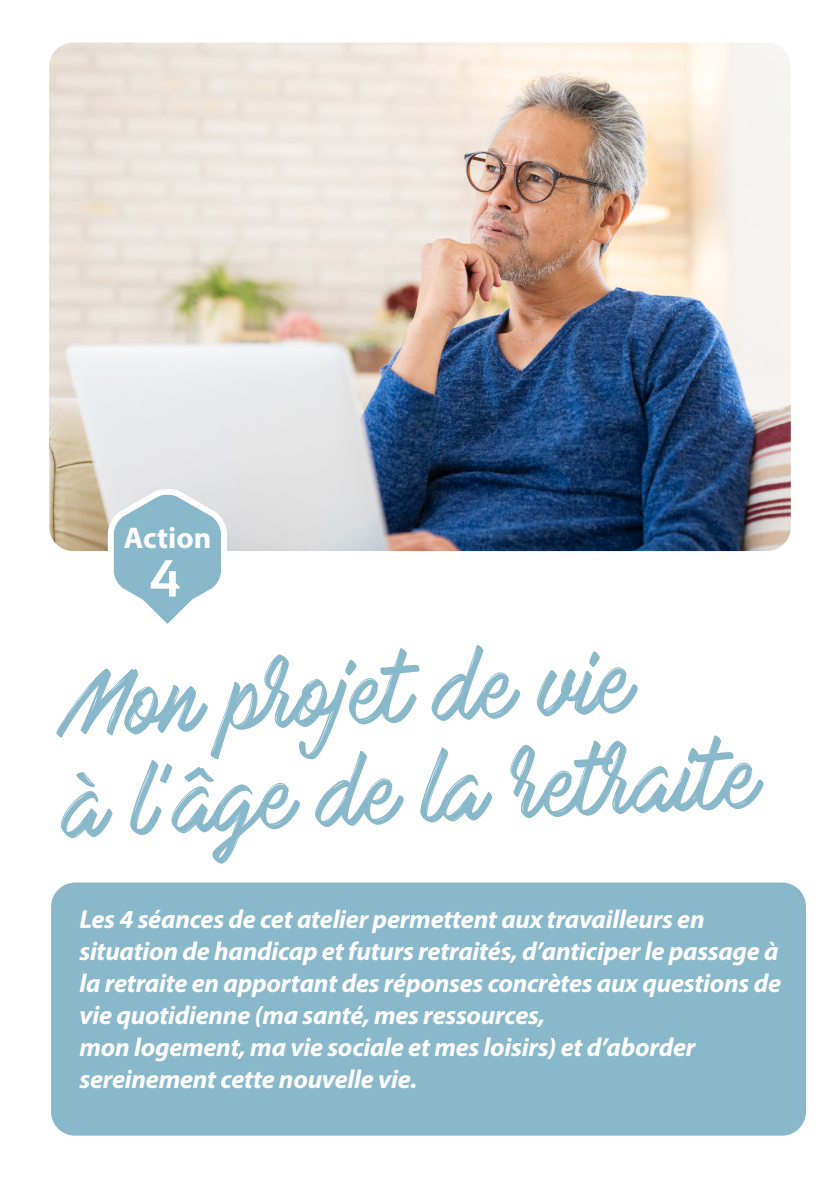
<style>
.page{position:relative;width:840px;height:1191px;background:#fff}
.page>*{position:absolute;margin:0;border:0;box-sizing:border-box;transform-origin:0 0}
.t1{font:82.8px/100px "Mark My Words";color:#89b8ca}
.t2{font:700 52px "Sansation";color:#fff}
.t3{font:700 30px "Myriad Pro";color:#fff}
.t4{font:italic 700 26px/32px "Myriad Pro";letter-spacing:-.01em;color:#fff}
</style>
<div class="page">
<div style="left:51px;top:882px;width:754px;height:253px;background:#89b8ca;border-radius:24px"></div>
<img style="left:49px;top:43px;width:741px;height:508px">
<svg style="left:105px;top:482px;width:125px;height:142px"></svg>
<p class="t3" style="left:124px;top:519px;width:89px">Action</p>
<p class="t2" style="left:149px;top:549px;width:32px">4</p>
<p class="t1" style="left:61px;top:656px;width:694px;rotate:-2deg">Mon projet de vie<br>à l’âge de la retraite</p>
<p class="t4" style="left:79px;top:902px;width:702px">Les 4 séances de cet atelier permettent aux travailleurs en situation de handicap et futurs retraités, d’anticiper le passage à la retraite en apportant des réponses concrètes aux questions de vie quotidienne (ma santé, mes ressources,</p>
<p class="t4" style="left:79px;top:1030px;width:617px">mon logement, ma vie sociale et mes loisirs) et d’aborder sereinement cette nouvelle vie.</p>
</div>
